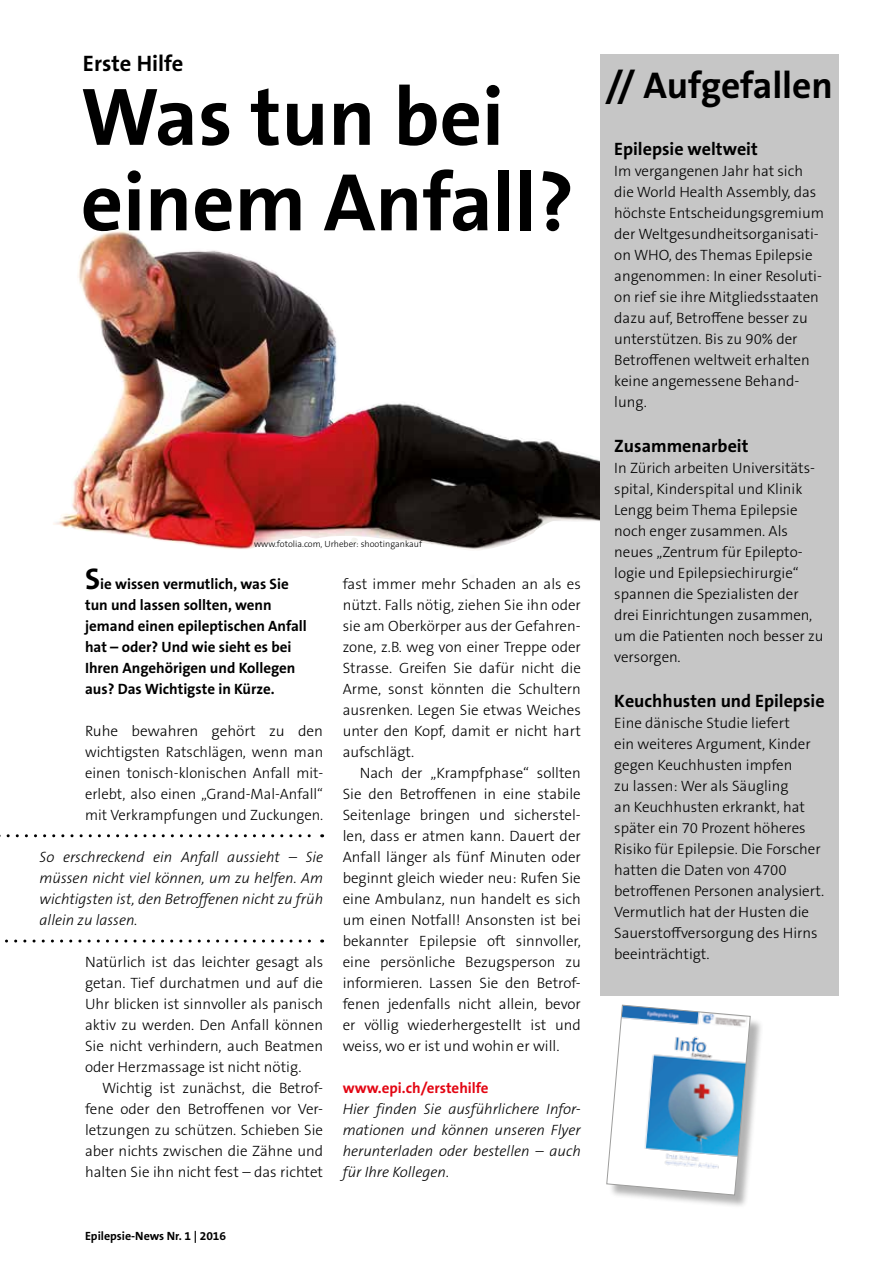
<style>
.page{position:relative;width:893px;height:1263px;background:#fff}
.page>*{position:absolute;margin:0;border:0;box-sizing:border-box;transform-origin:0 0}
.t1{font:700 82.5px/85.5px "The Sans B W7";color:#000}
.t2{font:700 37.5px "The Sans B W7";color:#000}
.t3{font:700 37.5px "Minion Pro";letter-spacing:-.01em;color:#000}
.t4{font:700 22.5px "The Sans B W7";color:#000}
.t5{font:700 18px "The Sans B W7";color:#000}
.t6{font:300 15px/21px "The Sans B W3";color:#000;text-align:justify}
.t7{font:italic 300 15px/21px "The Sans B W3";color:#000;text-align:justify}
.t8{font:700 15px/21px "The Sans B W7";color:#000}
.t9{font:700 15px "The Sans B W7";color:#e30613}
.t10{font:700 12px "The Sans B W7";color:#000}
.t11{font:300 9px "The Sans B W3";color:#000}
.s1{font-size:30px}
.s2{font-style:normal}
</style>
<div class="page">
<svg style="left:0;top:834px;width:323px;height:3px"></svg>
<svg style="left:5px;top:939px;width:318px;height:3px"></svg>
<img style="left:53px;top:231px;width:547px;height:319px">
<div style="left:600px;top:54px;width:239px;height:941px;background:#c6c6c6"></div>
<div style="left:608px;top:1007px;width:156px;height:202px;background:#000;opacity:.3"></div>
<svg style="left:606px;top:1004px;width:145px;height:192px"></svg>
<h3 class="t4" style="left:83px;top:49px;width:102px">Erste Hilfe</h3>
<h1 class="t1" style="left:81px;top:75px;width:495px">Was tun bei einem Anfall?</h1>
<p class="t11" style="left:254px;top:538px;width:170px">www.fotolia.com, Urheber: shootingankauf</p>
<p class="t8" style="left:85px;top:573px;width:223px"><span class="s1">S</span>ie wissen vermutlich, was Sie tun und lassen sollten, wenn jemand einen epileptischen Anfall hat – oder? Und wie sieht es bei<br>Ihren Angehörigen und Kollegen aus? Das Wichtigste in Kürze.</p>
<p class="t6" style="left:85px;top:720px;width:240px">Ruhe bewahren gehört zu den wichtigsten Ratschlägen, wenn man einen tonisch-klonischen Anfall mit&shy;erlebt, also einen „Grand-Mal-Anfall“ mit Verkrampfungen und Zuckungen.</p>
<p class="t7" style="left:40px;top:846px;width:285px">So erschreckend ein Anfall aussieht – Sie müssen nicht viel können, um zu helfen. Am wichtigsten ist, den Betroffenen nicht zu früh allein zu lassen.</p>
<p class="t6" style="left:85px;top:951px;width:240px">Natürlich ist das leichter gesagt als getan. Tief durchatmen und auf die Uhr blicken ist sinnvoller als panisch aktiv zu werden. Den Anfall können Sie nicht verhindern, auch Beatmen oder Herzmassage ist nicht nötig.</p>
<p class="t6" style="left:85px;top:1077px;width:240px;text-indent:17px">Wichtig ist zunächst, die Betrof&shy;fene oder den Betroffenen vor Ver&shy;letzungen zu schützen. Schieben Sie aber nichts zwischen die Zähne und halten Sie ihn nicht fest – das richtet</p>
<p class="t6" style="left:343px;top:573px;width:240px">fast immer mehr Schaden an als es nützt. Falls nötig, ziehen Sie ihn oder sie am Oberkörper aus der Gefahren&shy;zone, z.B. weg von einer Treppe oder Strasse. Greifen Sie dafür nicht die Arme, sonst könnten die Schultern ausrenken. Legen Sie etwas Weiches unter den Kopf, damit er nicht hart aufschlägt.</p>
<p class="t6" style="left:343px;top:762px;width:240px;text-indent:17px">Nach der „Krampfphase“ sollten Sie den Betroffenen in eine stabile Seitenlage bringen und sicherstel&shy;len, dass er atmen kann. Dauert der Anfall länger als fünf Minuten oder beginnt gleich wieder neu: Rufen Sie eine Ambulanz, nun handelt es sich um einen Notfall! Ansonsten ist bei bekannter Epilepsie oft sinnvoller, eine persönliche Bezugsperson zu informieren. Lassen Sie den Betrof&shy;fenen jedenfalls nicht allein, bevor er völlig wiederhergestellt ist und weiss, wo er ist und wohin er will.</p>
<p class="t9" style="left:343px;top:1078px;width:147px">www.epi.ch/erstehilfe</p>
<p class="t7" style="left:343px;top:1098px;width:240px">Hier finden Sie ausführlichere Infor&shy;mationen und können unseren Flyer herunterladen oder bestellen – auch für Ihre Kollegen<span class="s2">.</span></p>
<p class="t10" style="left:85px;top:1228px;width:143px">Epilepsie-News Nr. 1 | 2016</p>
<h2 class="t2" style="left:606px;top:62px;width:229px">// Aufgefallen</h2>
<h2 class="t3" style="left:612px;top:59px;width:174px">// Entd ckt</h2>
<p class="t5" style="left:614px;top:137px;width:145px">Epilepsie weltweit</p>
<p class="t6" style="left:614px;top:160px;width:211px;text-align:left">Im vergangenen Jahr hat sich die World Health Assembly, das höchste Entscheidungsgremium der Weltgesundheitsorganisati&shy;on WHO, des Themas Epilepsie angenommen: In einer Resoluti&shy;on rief sie ihre Mitgliedsstaaten dazu auf, Betroffene besser zu unterstützen. Bis zu 90% der<br>Betroffenen weltweit erhalten keine angemessene Behand&shy;lung.</p>
<p class="t5" style="left:614px;top:434px;width:136px">Zusammenarbeit</p>
<p class="t6" style="left:614px;top:457px;width:211px;text-align:left">In Zürich arbeiten Universitäts&shy;spital, Kinderspital und Klinik<br>Lengg beim Thema Epilepsie noch enger zusammen. Als neues „Zentrum für Epilepto&shy;logie und Epilepsiechirurgie“ spannen die Spezialisten der drei Einrichtungen zusammen, um die Patienten noch besser zu versorgen.</p>
<p class="t5" style="left:614px;top:689px;width:212px">Keuchhusten und Epilepsie</p>
<p class="t6" style="left:614px;top:712px;width:212px;text-align:left">Eine dänische Studie liefert<br>ein weiteres Argument, Kinder gegen Keuchhusten impfen<br>zu lassen: Wer als Säugling<br>an Keuchhusten erkrankt, hat später ein 70 Prozent höheres<br>Risiko für Epilepsie. Die Forscher hatten die Daten von 4700 betroffenen Personen analysiert.<br>Vermutlich hat der Husten die<br>Sauerstoffversorgung des Hirns beeinträchtigt.</p>
</div>
